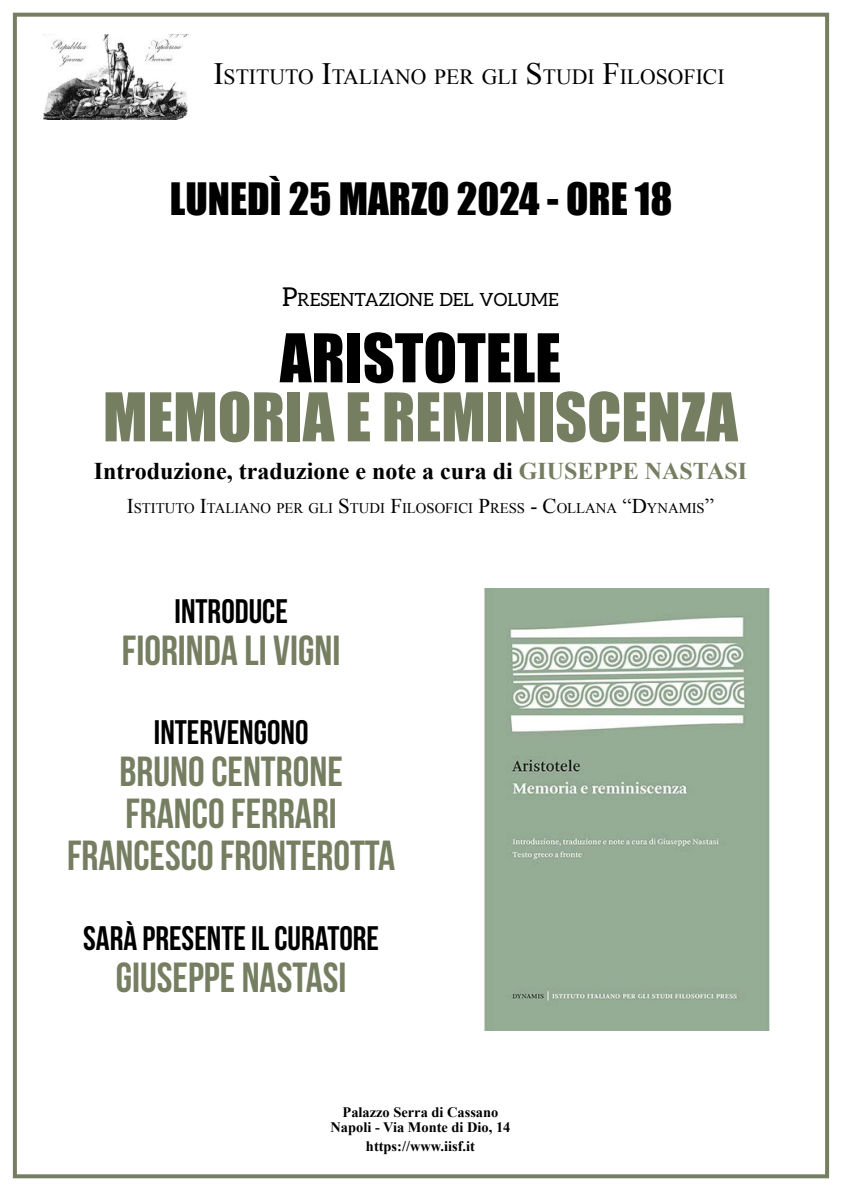
<style>
.page{position:relative;width:842px;height:1191px;background:#fff}
.page>*{position:absolute;margin:0;border:0;box-sizing:border-box;transform-origin:0 0}
.t1{font:62px "Impact";color:#757e60}
.t2{font:62px "Impact";color:#000}
.t3{font:700 42px/42px "Bebas Neue";color:#757e60;text-align:center}
.t4{font:41px "Impact";color:#000}
.t5{font:700 34px "Bebas Neue";color:#000}
.t6{font:700 24px "Times New Roman";color:#000}
.t7{font:21.7px "Times New Roman";color:#000}
.t8{font:18.2px "Aleo";color:#000}
.t9{font:14.7px "Times New Roman";color:#000}
.t10{font:700 14.4px/15.4px "Times New Roman";color:#000;text-align:center}
.s1{font-size:31px}
.s2{font-size:26px}
.s3{color:#757e60}
.s4{font-size:21px}
</style>
<div class="page">
<div style="left:13px;top:13px;width:816px;height:1165px;border:4px solid #757e60"></div>
<img style="left:44px;top:34px;width:145px;height:86px">
<img style="left:484px;top:588px;width:286px;height:442px">
<p class="t7" style="left:213px;top:62px;width:512px"><span class="s1">I</span>STITUTO <span class="s1">I</span>TALIANO PER GLI <span class="s1">S</span> TUDI <span class="s1">F</span>ILOSOFICI</p>
<p class="t4" style="left:170px;top:167px;width:504px">LUNEDÌ 25 MARZO 2024 - ORE 18</p>
<p class="t8" style="left:282px;top:289px;width:278px"><span class="s2">P</span>RESENTAZIONE DEL VOLUME</p>
<h1 class="t2" style="left:280px;top:310px;width:282px">ARISTOTELE</h1>
<h1 class="t1" style="left:103px;top:369px;width:636px">MEMORIA E REMINISCENZA</h1>
<p class="t6" style="left:94px;top:455px;width:655px">Introduzione, traduzione e note a cura di <span class="s3">GIUSEPPE NASTASI</span></p>
<p class="t9" style="left:127px;top:498px;width:589px"><span class="s4">I</span>STITUTO <span class="s4">I</span>TALIANO PER GLI <span class="s4">S</span> TUDI <span class="s4">F</span>ILOSOFICI <span class="s4">P</span>RESS <span class="s4">- C</span>OLLANA <span class="s4">“D</span>YNAMIS<span class="s4">”</span></p>
<p class="t5" style="left:175px;top:593px;width:115px">INTRODUCE</p>
<p class="t3" style="left:122px;top:629px;width:220px">FIORINDA LI VIGNI</p>
<p class="t5" style="left:154px;top:714px;width:156px">INTERVENGONO</p>
<p class="t3" style="left:67px;top:750px;width:330px">BRUNO CENTRONE<br>FRANCO FERRARI<br>FRANCESCO FRONTEROTTA</p>
<p class="t5" style="left:83px;top:919px;width:297px">SARÀ PRESENTE IL CURATORE</p>
<p class="t3" style="left:116px;top:955px;width:232px">GIUSEPPE NASTASI</p>
<p class="t10" style="left:330px;top:1103px;width:181px">Palazzo Serra di Cassano<br>Napoli - Via Monte di Dio, 14</p>
<p class="t10" style="left:366px;top:1137px;width:110px">https://www.iisf.it</p>
</div>
